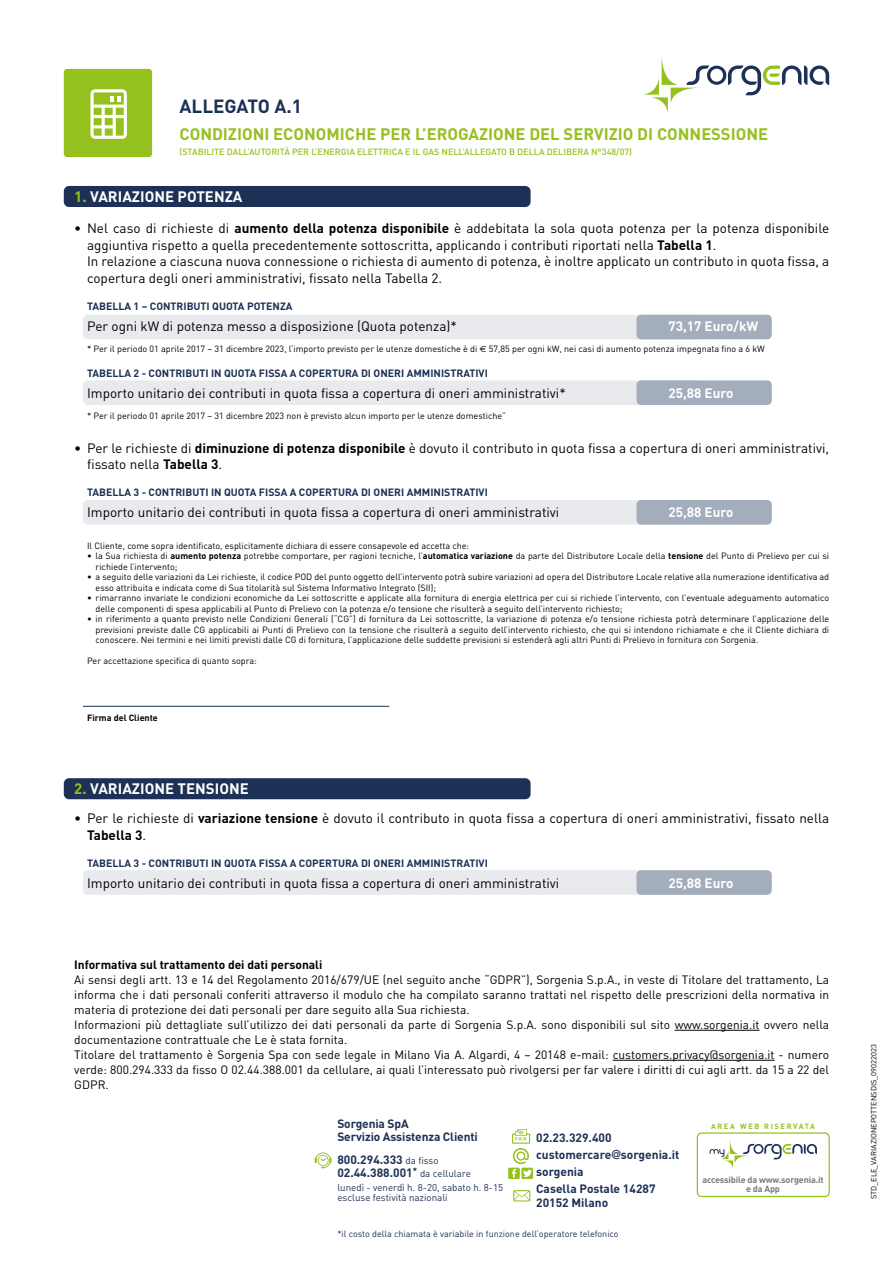
<style>
.page{position:relative;width:893px;height:1263px;background:#fff}
.page>*{position:absolute;margin:0;border:0;box-sizing:border-box;transform-origin:0 0}
.t1{font:700 18.9px "DIN";color:#1c3155}
.t2{font:700 16.5px "DIN";color:#95c11f}
.t3{font:700 15px "DIN";color:#fff}
.t4{font:13.5px/16.5px "DIN";color:#000}
.t5{font:700 13.5px "DIN";color:#fff}
.t6{font:12px/15px "DIN";color:#000}
.t7{font:700 12px/17.2px "DIN";color:#1c3155}
.t8{font:700 12px "DIN";color:#000}
.t9{font:700 10.5px "DIN";color:#1c3155}
.t10{font:9.75px/10.5px "DIN";color:#1c3155}
.t11{font:9px/10.5px "DIN";color:#000}
.t12{font:500 9px "DIN";color:#95c11f}
.t13{font:9px "DIN";color:#1c3155}
.t14{font:700 9px/9px "DIN";letter-spacing:-.015em;color:#7c7b7b;text-align:center}
.t15{font:700 9px "DIN";color:#000}
.t16{font:7.5px "DIN";color:#000}
.t17{font:700 7.5px "DIN";letter-spacing:.21em;color:#95c11f}
.s1{color:#95c11f}
.s2{font-weight:700}
.s3{font-family:"Euro Sans"}
.s4{font-weight:400;font-size:9.75px}
.s5{font-family:"Futura";font-weight:400}
</style>
<div class="page">
<div style="left:83px;top:870px;width:619px;height:25px;background:#e8eaee;border-radius:5px"></div>
<div style="left:636px;top:870px;width:136px;height:25px;background:#a4adbb;border-radius:5px"></div>
<div style="left:64px;top:69px;width:88px;height:88px;background:#95c11f;border-radius:3px"></div>
<div style="left:83px;top:500px;width:619px;height:25px;background:#e8eaee;border-radius:5px"></div>
<div style="left:636px;top:500px;width:136px;height:25px;background:#a4adbb;border-radius:5px"></div>
<div style="left:83px;top:380px;width:619px;height:25px;background:#e8eaee;border-radius:5px"></div>
<div style="left:636px;top:380px;width:136px;height:25px;background:#a4adbb;border-radius:5px"></div>
<div style="left:83px;top:315px;width:619px;height:24px;background:#e8eaee;border-radius:5px"></div>
<div style="left:636px;top:315px;width:136px;height:24px;background:#a4adbb;border-radius:5px"></div>
<svg style="left:90px;top:89px;width:37px;height:50px"></svg>
<hr style="left:675px;top:1030px;width:84px;height:1px;background:#000">
<hr style="left:613px;top:1060px;width:162px;height:1px;background:#000">
<svg style="left:644px;top:56px;width:185px;height:57px"></svg>
<div style="left:65px;top:187px;width:465px;height:19px;background:#1c3155;border-radius:5px"></div>
<div style="left:64px;top:186px;width:467px;height:21px;border:2px solid #1c3155;border-radius:5px"></div>
<div style="left:65px;top:779px;width:465px;height:19px;background:#1c3155;border-radius:5px"></div>
<div style="left:64px;top:778px;width:467px;height:21px;border:2px solid #1c3155;border-radius:5px"></div>
<hr style="left:83px;top:706px;width:306px;height:1px;background:#1c3155">
<div style="left:697px;top:1132px;width:133px;height:65px;border:1px solid #95c11f;border-radius:4px"></div>
<svg style="left:710px;top:1139px;width:107px;height:29px"></svg>
<div style="left:508px;top:1168px;width:12px;height:11px;background:#95c11f"></div>
<div style="left:521px;top:1168px;width:12px;height:11px;background:#95c11f"></div>
<svg style="left:513px;top:1190px;width:17px;height:11px"></svg>
<svg style="left:512px;top:1129px;width:20px;height:49px"></svg>
<svg style="left:315px;top:1152px;width:16px;height:16px"></svg>
<h1 class="t1" style="left:179px;top:94px;width:124px">ALLEGATO A.1</h1>
<h2 class="t2" style="left:179px;top:124px;width:590px">CONDIZIONI ECONOMICHE PER L’EROGAZIONE DEL SERVIZIO DI CONNESSIONE</h2>
<p class="t12" style="left:179px;top:146px;width:454px">(STABILITE DALL’AUTORITÀ PER L’ENERGIA ELETTRICA E IL GAS NELL’ALLEGATO B DELLA DELIBERA N°348/07)</p>
<h3 class="t3" style="left:74px;top:187px;width:170px"><span class="s1">1.</span> VARIAZIONE POTENZA</h3>
<p class="t4" style="left:87px;top:220px;width:744px;text-indent:-13px">• Nel caso di richieste di <span class="s2">aumento della potenza disponibile</span> è addebitata la sola quota potenza per la potenza disponibile aggiuntiva rispetto a quella precedentemente sottoscritta, applicando i contributi riportati nella <span class="s2">Tabella 1</span>.<br>In relazione a ciascuna nuova connessione o richiesta di aumento di potenza, è inoltre applicato un contributo in quota fissa, a copertura degli oneri amministrativi, fissato nella Tabella 2.</p>
<p class="t9" style="left:87px;top:299px;width:207px">TABELLA 1 – CONTRIBUTI QUOTA POTENZA</p>
<h3 class="t4" style="left:87px;top:318px;width:371px">Per ogni kW di potenza messo a disposizione (Quota potenza)*</h3>
<h3 class="t5" style="left:668px;top:317px;width:92px">73,17 Euro/kW</h3>
<p class="t11" style="left:87px;top:343px;width:679px">* Per il periodo 01 aprile 2017 – 31 dicembre 2023, l’importo previsto per le utenze domestiche è di <span class="s3">€</span> 57,85 per ogni kW, nei casi di aumento potenza impegnata fino a 6 kW</p>
<p class="t9" style="left:87px;top:367px;width:402px">TABELLA 2 - CONTRIBUTI IN QUOTA FISSA A COPERTURA DI ONERI AMMINISTRATIVI</p>
<h3 class="t4" style="left:87px;top:385px;width:480px">Importo unitario dei contributi in quota fissa a copertura di oneri amministrativi*</h3>
<h3 class="t5" style="left:668px;top:385px;width:67px">25,88 Euro</h3>
<p class="t11" style="left:87px;top:411px;width:421px">* Per il periodo 01 aprile 2017 – 31 dicembre 2023 non è previsto alcun importo per le utenze domestiche”</p>
<h3 class="t4" style="left:87px;top:439px;width:744px;text-indent:-13px">• Per le richieste di <span class="s2">diminuzione di potenza disponibile</span> è dovuto il contributo in quota fissa a copertura di oneri amministrativi, fissato nella <span class="s2">Tabella 3</span>.</h3>
<p class="t9" style="left:87px;top:485px;width:402px">TABELLA 3 - CONTRIBUTI IN QUOTA FISSA A COPERTURA DI ONERI AMMINISTRATIVI</p>
<h3 class="t4" style="left:87px;top:504px;width:474px">Importo unitario dei contributi in quota fissa a copertura di oneri amministrativi</h3>
<h3 class="t5" style="left:668px;top:503px;width:67px">25,88 Euro</h3>
<p class="t11" style="left:87px;top:540px;width:384px">Il Cliente, come sopra identificato, esplicitamente dichiara di essere consapevole ed accetta che:</p>
<p class="t11" style="left:96px;top:550px;width:735px;text-indent:-9px">• la Sua richiesta di <span class="s2">aumento potenza</span> potrebbe comportare, per ragioni tecniche, l’<span class="s2">automatica variazione</span> da parte del Distributore Locale della <span class="s2">tensione</span> del Punto di Prelievo per cui si richiede l’intervento;</p>
<p class="t11" style="left:96px;top:571px;width:735px;text-indent:-9px">• a seguito delle variazioni da Lei richieste, il codice POD del punto oggetto dell’intervento potrà subire variazioni ad opera del Distributore Locale relative alla numerazione identificativa ad esso attribuita e indicata come di Sua titolarità sul Sistema Informativo Integrato (SII);</p>
<p class="t11" style="left:96px;top:592px;width:735px;text-indent:-9px">• rimarranno invariate le condizioni economiche da Lei sottoscritte e applicate alla fornitura di energia elettrica per cui si richiede l’intervento, con l’eventuale adeguamento automatico delle componenti di spesa applicabili al Punto di Prelievo con la potenza e/o tensione che risulterà a seguito dell’intervento richiesto;</p>
<p class="t11" style="left:96px;top:613px;width:735px;text-align:justify;text-indent:-9px">• in riferimento a quanto previsto nelle Condizioni Generali (“CG”) di fornitura da Lei sottoscritte, la variazione di potenza e/o tensione richiesta potrà determinare l’applicazione delle previsioni previste dalle CG applicabili ai Punti di Prelievo con la tensione che risulterà a seguito dell’intervento richiesto, che qui si intendono richiamate e che il Cliente dichiara di conoscere. Nei termini e nei limiti previsti dalle CG di fornitura, l’applicazione delle suddette previsioni si estenderà agli altri Punti di Prelievo in fornitura con Sorgenia.</p>
<p class="t11" style="left:87px;top:655px;width:171px">Per accettazione specifica di quanto sopra:</p>
<p class="t15" style="left:87px;top:712px;width:72px">Firma del Cliente</p>
<h3 class="t3" style="left:74px;top:779px;width:176px"><span class="s1">2.</span> VARIAZIONE TENSIONE</h3>
<h3 class="t4" style="left:87px;top:810px;width:744px;text-indent:-13px">• Per le richieste di <span class="s2">variazione tensione</span> è dovuto il contributo in quota fissa a copertura di oneri amministrativi, fissato nella<br><span class="s2">Tabella 3</span>.</h3>
<p class="t9" style="left:87px;top:856px;width:402px">TABELLA 3 - CONTRIBUTI IN QUOTA FISSA A COPERTURA DI ONERI AMMINISTRATIVI</p>
<h3 class="t4" style="left:87px;top:874px;width:474px">Importo unitario dei contributi in quota fissa a copertura di oneri amministrativi</h3>
<h3 class="t5" style="left:668px;top:874px;width:67px">25,88 Euro</h3>
<h3 class="t8" style="left:74px;top:956px;width:250px">Informativa sul trattamento dei dati personali</h3>
<p class="t6" style="left:74px;top:971px;width:756px">Ai sensi degli artt. 13 e 14 del Regolamento 2016/679/UE (nel seguito anche “GDPR”), Sorgenia S.p.A., in veste di Titolare del trattamento, La informa che i dati personali conferiti attraverso il modulo che ha compilato saranno trattati nel rispetto delle prescrizioni della normativa in materia di protezione dei dati personali per dare seguito alla Sua richiesta.<br>Informazioni più dettagliate sull’utilizzo dei dati personali da parte di Sorgenia S.p.A. sono disponibili sul sito www.sorgenia.it ovvero nella documentazione contrattuale che Le è stata fornita.<br>Titolare del trattamento è Sorgenia Spa con sede legale in Milano Via A. Algardi, 4 – 20148 e-mail: customers.privacy@sorgenia.it - numero verde: 800.294.333 da fisso O 02.44.388.001 da cellulare, ai quali l’interessato può rivolgersi per far valere i diritti di cui agli artt. da 15 a 22 del GDPR.</p>
<h3 class="t7" style="left:337px;top:1116px;width:142px;line-height:13.5px">Sorgenia SpA<br>Servizio Assistenza Clienti</h3>
<h3 class="t7" style="left:337px;top:1152px;width:135px;line-height:13.5px">800.294.333 <span class="s4">da fisso<br></span>02.44.388.001<sup>*</sup> <span class="s4">da cellulare</span></h3>
<p class="t10" style="left:337px;top:1182px;width:167px">lunedì - venerdì h. 8-20, sabato h. 8-15 escluse festività nazionali</p>
<p class="t13" style="left:337px;top:1227px;width:283px">*il costo della chiamata è variabile in funzione dell’operatore telefonico</p>
<h3 class="t7" style="left:536px;top:1128px;width:145px">02.23.329.400 customercare<span class="s5">@</span>sorgenia.it sorgenia<br>Casella Postale 14287</h3>
<h3 class="t7" style="left:536px;top:1193px;width:74px">20152 Milano</h3>
<p class="t17" style="left:711px;top:1121px;width:105px">AREA WEB RISERVATA</p>
<p class="t14" style="left:702px;top:1175px;width:123px">accessibile da www.sorgenia.it e da App</p>
<p class="t16" style="left:869px;top:1199px;width:157px;rotate:-90deg">STD_ELE_VARIAZIONEPOTTENSDIS_09022023</p>
</div>
